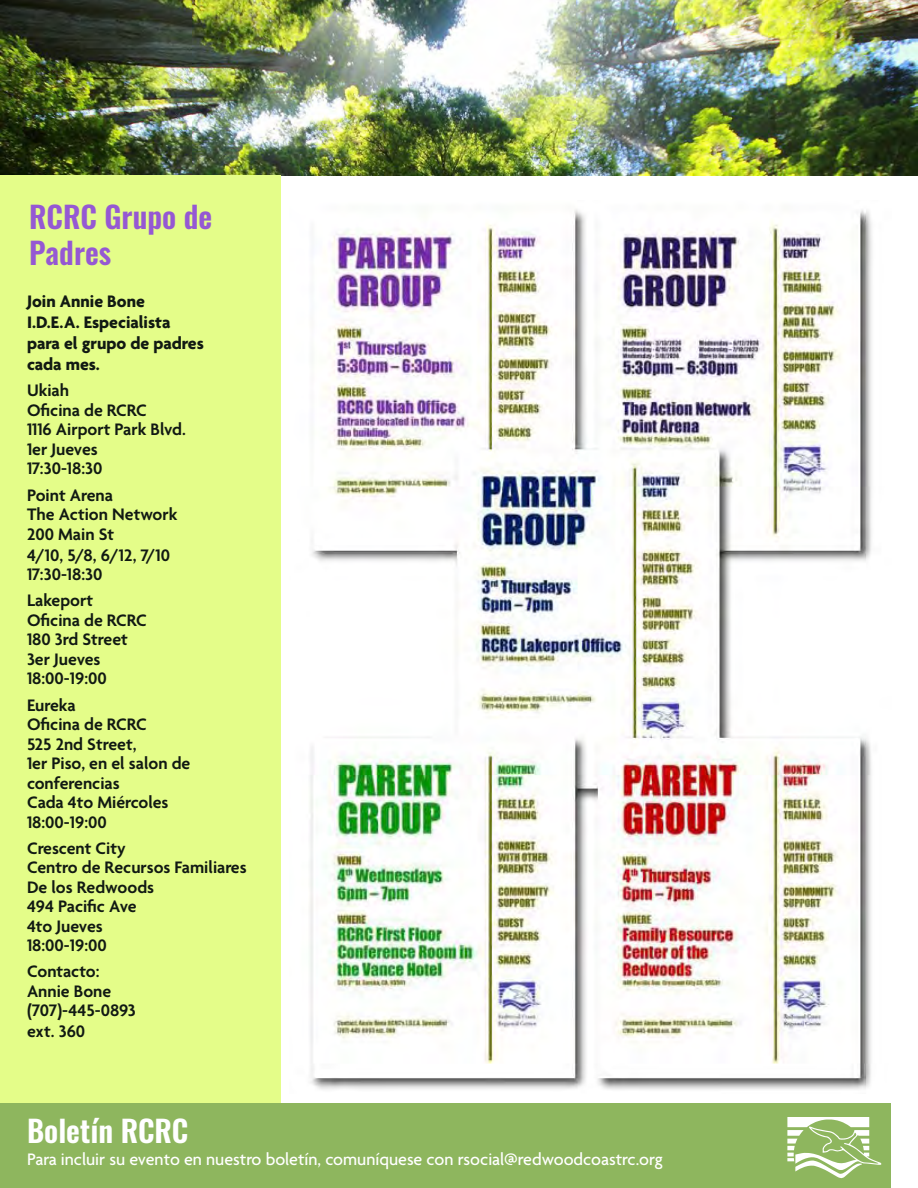
<style>
.page{position:relative;width:918px;height:1188px;background:#fff}
.page>*{position:absolute;margin:0;border:0;box-sizing:border-box;transform-origin:0 0}
.t1{font:600 30px/36px "Oswald";color:#9558d3}
.t2{font:600 30px "Oswald";color:#fff}
.t3{font:600 18px/19.5px "Agenda";color:#111913}
.t4{font:500 18px "Agenda";color:#fff}
.t5{font:700 18px/21px "Agenda";color:#111913}
</style>
<div class="page">
<img style="left:0;top:0;width:918px;height:176px">
<div style="left:0;top:176px;width:281px;height:1012px;background:#e4fd89"></div>
<div style="left:0;top:1104px;width:891px;height:84px;background:#8eb65e"></div>
<svg style="left:787px;top:1117px;width:94px;height:61px"></svg>
<img style="left:309px;top:209px;width:563px;height:881px">
<h1 class="t1" style="left:29px;top:200px;width:185px">RCRC Grupo de<br>Padres</h1>
<p class="t5" style="left:27px;top:292px;width:178px">Join Annie Bone<br>I.D.E.A. Especialista para el grupo de padres cada mes.</p>
<p class="t3" style="left:27px;top:382px;width:160px">Ukiah<br>Oficina de RCRC<br>1116 Airport Park Blvd.<br>1er Jueves<br>17:30-18:30</p>
<p class="t3" style="left:27px;top:486px;width:152px">Point Arena<br>The Action Network<br>200 Main St<br>4/10, 5/8, 6/12, 7/10<br>17:30-18:30</p>
<p class="t3" style="left:27px;top:592px;width:121px">Lakeport<br>Oficina de RCRC<br>180 3rd Street<br>3er Jueves<br>18:00-19:00</p>
<p class="t3" style="left:27px;top:696px;width:165px">Eureka<br>Oficina de RCRC<br>525 2nd Street,<br>1er Piso, en el salon de conferencias<br>Cada 4to Miércoles<br>18:00-19:00</p>
<p class="t3" style="left:27px;top:839px;width:221px">Crescent City<br>Centro de Recursos Familiares<br>De los Redwoods<br>494 Pacific Ave<br>4to Jueves<br>18:00-19:00</p>
<p class="t3" style="left:27px;top:963px;width:110px;line-height:20px">Contacto:<br>Annie Bone (707)-445-0893 ext. 360</p>
<h1 class="t2" style="left:27px;top:1115px;width:163px">Boletín RCRC</h1>
<p class="t4" style="left:27px;top:1149px;width:637px">Para incluir su evento en nuestro boletín, comuníquese con rsocial@redwoodcoastrc.org</p>
</div>
